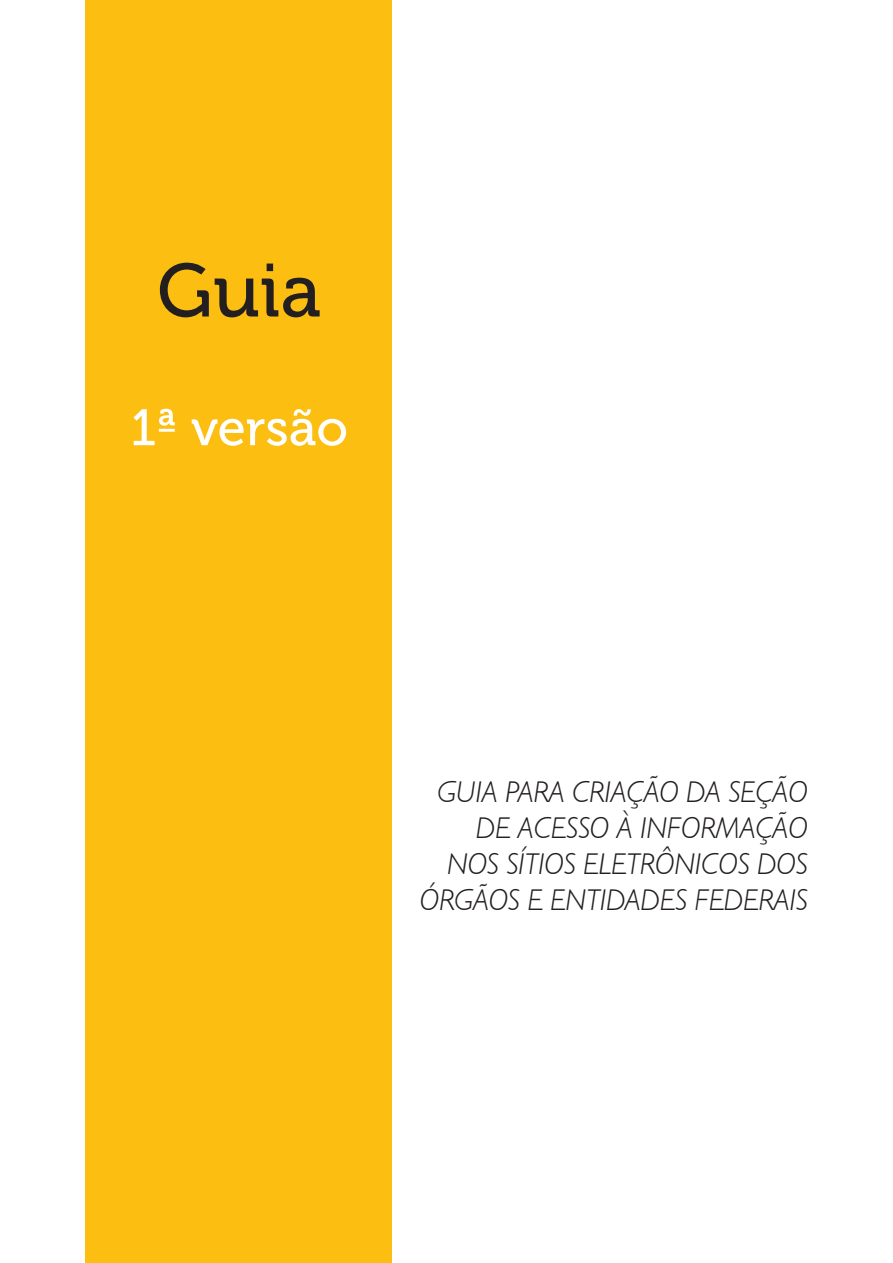
<style>
.page{position:relative;width:893px;height:1263px;background:#fff}
.page>*{position:absolute;margin:0;border:0;box-sizing:border-box;transform-origin:0 0}
.t1{font:75px "Museo 500";color:#231f20}
.t2{font:51px "Museo 500";color:#fff}
.t3{font:italic 300 30px "Humanist 521 BT";color:#231f20}
</style>
<div class="page">
<div style="left:85px;top:0;width:306px;height:1263px;background:#fdbe12"></div>
<p class="t1" style="left:157px;top:250px;width:165px">Guia</p>
<p class="t2" style="left:130px;top:400px;width:219px">1ª versão</p>
<p class="t3" style="left:437px;top:773px;width:372px">GUIA PARA CRIAÇÃO DA SEÇÃO</p>
<p class="t3" style="left:476px;top:809px;width:333px">DE ACESSO À INFORMAÇÃO</p>
<p class="t3" style="left:447px;top:845px;width:362px">NOS SÍTIOS ELETRÔNICOS DOS</p>
<p class="t3" style="left:420px;top:881px;width:389px">ÓRGÃOS E ENTIDADES FEDERAIS</p>
</div>
